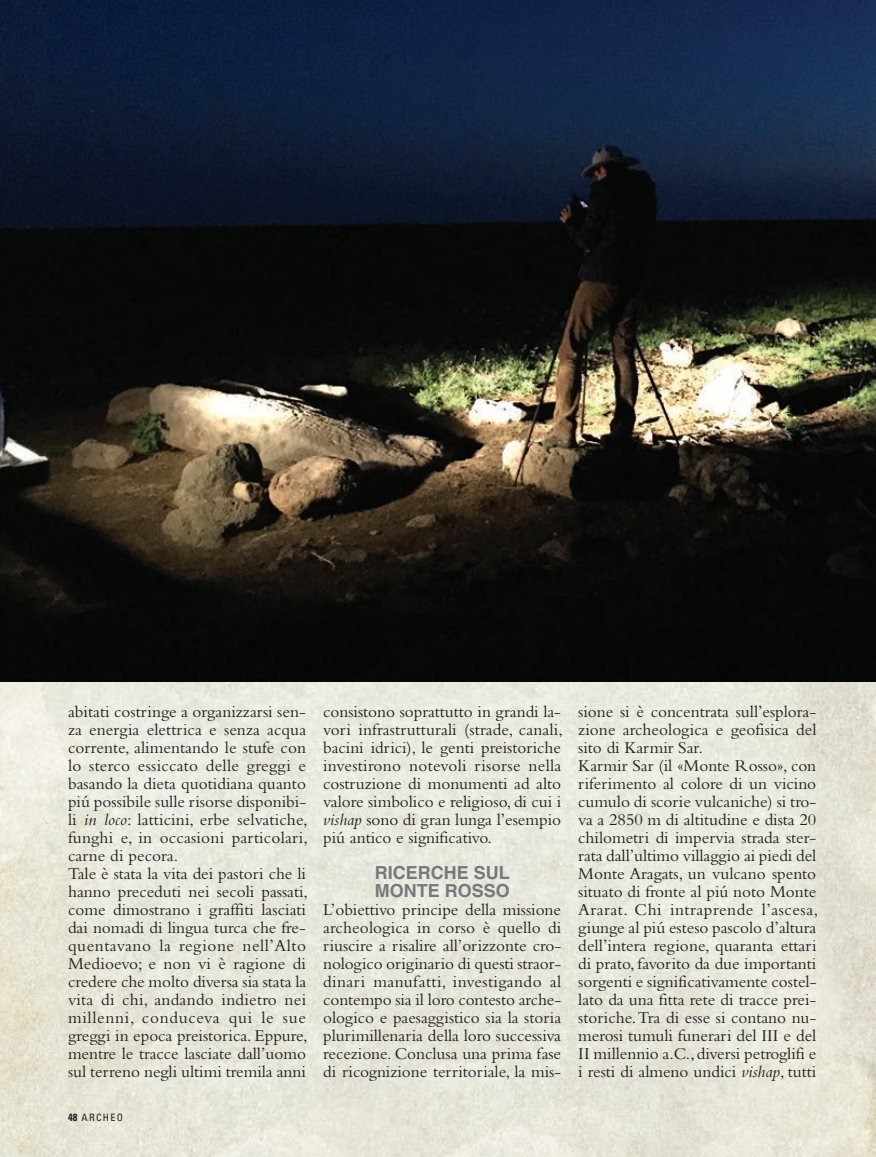
<style>
.page{position:relative;width:876px;height:1157px;background:#fff}
.page>*{position:absolute;margin:0;border:0;box-sizing:border-box;transform-origin:0 0}
.t1{font:700 18px/18px "Helvetica LT Std";color:#76787b}
.t2{font:17.25px/18px "Bembo Std";color:#231f20}
.t3{font:condensed 10.2px "Univers LT Std";letter-spacing:.135em;color:#231f20}
.s1{font-style:italic}
.s2{font-weight:700;font-size:10.5px}
</style>
<div class="page">
<svg style="left:0;top:681px;width:876px;height:476px;background:#e7e6db"></svg>
<img style="left:0;top:0;width:876px;height:681px">
<p class="t2" style="left:68px;top:702px;width:242px">abitati costringe a organizzarsi sen&shy;za energia elettrica e senza acqua corrente, alimentando le stufe con lo sterco essiccato delle greggi e basando la dieta quotidiana quanto piú possibile sulle risorse disponibi&shy;li <span class="s1">in loco</span>: latticini, erbe selvatiche, funghi e, in occasioni particolari, carne di pecora.<br>Tale è stata la vita dei pastori che li hanno preceduti nei secoli passati, come dimostrano i graffiti lasciati dai nomadi di lingua turca che fre&shy;quentavano la regione nell’Alto Medioevo; e non vi è ragione di credere che molto diversa sia stata la vita di chi, andando indietro nei millenni, conduceva qui le sue greggi in epoca preistorica. Eppure, mentre le tracce lasciate dall’uomo sul terreno negli ultimi tremila anni</p>
<p class="t2" style="left:323px;top:702px;width:241px;text-align:justify">consistono soprattutto in grandi la&shy;vori infrastrutturali (strade, canali, bacini idrici), le genti preistoriche investirono notevoli risorse nella costruzione di monumenti ad alto valore simbolico e religioso, di cui i <span class="s1">vishap</span> sono di gran lunga l’esempio piú antico e significativo.</p>
<p class="t1" style="left:375px;top:863px;width:137px">RICERCHE SUL<br>MONTE ROSSO</p>
<p class="t2" style="left:323px;top:900px;width:240px;text-align:justify">L’obiettivo principe della missione archeologica in corso è quello di riuscire a risalire all’orizzonte cro&shy;nologico originario di questi straor&shy;dinari manufatti, investigando al contempo sia il loro contesto arche&shy;ologico e paesaggistico sia la storia plurimillenaria della loro successiva recezione. Conclusa una prima fase di ricognizione territoriale, la mis-</p>
<p class="t3" style="left:68px;top:1111px;width:57px"><span class="s2">48</span> ARCHEO</p>
<p class="t2" style="left:578px;top:702px;width:241px">sione si è concentrata sull’esplora&shy;zione archeologica e geofisica del sito di Karmir Sar.<br>Karmir Sar (il «Monte Rosso», con riferimento al colore di un vicino cumulo di scorie vulcaniche) si tro&shy;va a 2850 m di altitudine e dista 20 chilometri di impervia strada ster&shy;rata dall’ultimo villaggio ai piedi del Monte Aragats, un vulcano spento situato di fronte al piú noto Monte Ararat. Chi intraprende l’ascesa, giunge al piú esteso pascolo d’altura dell’intera regione, quaranta ettari di prato, favorito da due importanti sorgenti e significativamente costel&shy;lato da una fitta rete di tracce prei&shy;storiche. Tra di esse si contano nu&shy;merosi tumuli funerari del III e del II millennio a.C., diversi petroglifi e i resti di almeno undici <span class="s1">vishap</span>, tutti</p>
</div>
